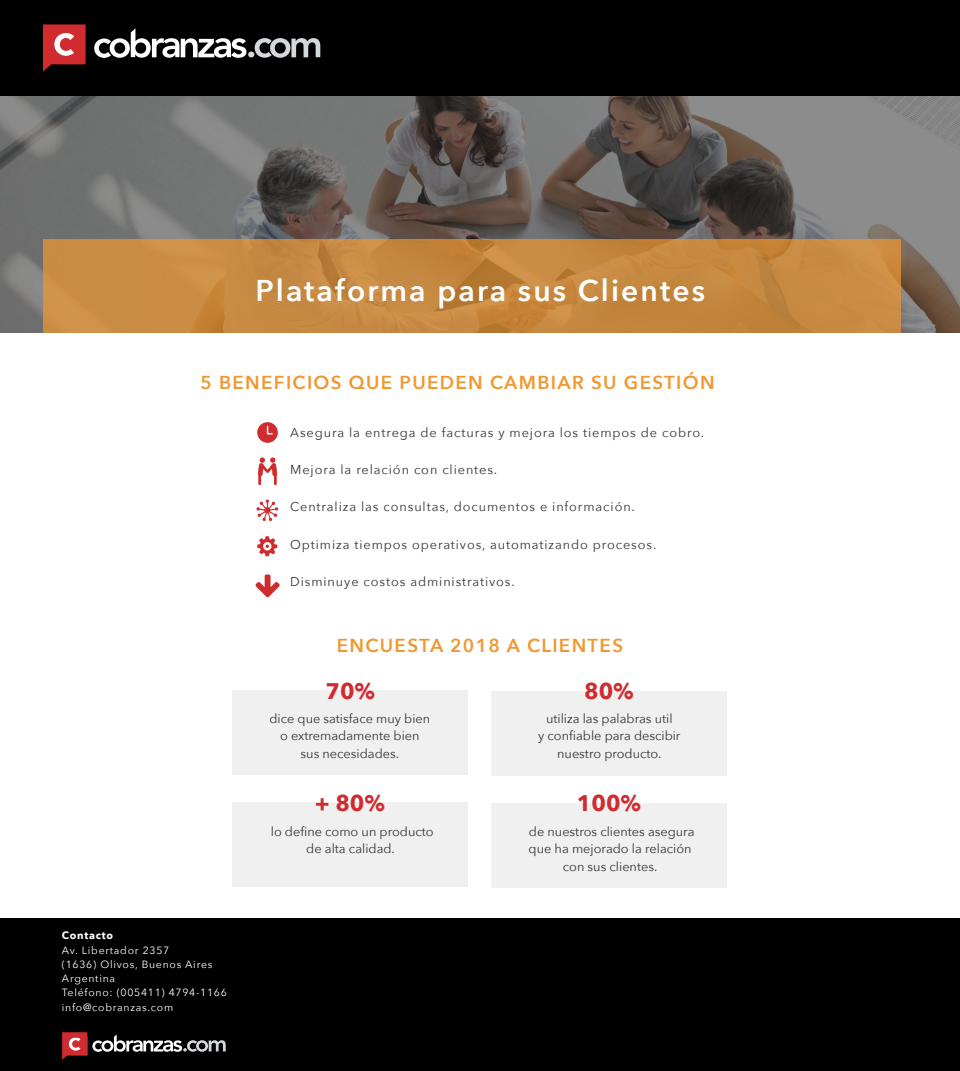
<style>
.page{position:relative;width:960px;height:1071px;background:#fff}
.page>*{position:absolute;margin:0;border:0;box-sizing:border-box;transform-origin:0 0}
.t1{font:600 30px "Avenir Next";letter-spacing:.07em;color:#fff}
.t2{font:700 22.5px "Avenir Next";color:#d02c2f}
.t3{font:600 18.75px "Avenir Next";letter-spacing:.07em;color:#f09830}
.t4{font:12.75px/17.2px "Avenir Next";color:#333;text-align:center}
.t5{font:12.75px "Avenir Next";letter-spacing:.07em;color:#333}
.t6{font:10.5px/14.2px "Avenir Next";letter-spacing:.07em;color:#fff}
.t7{font:700 10.5px "Avenir Next";letter-spacing:.07em;color:#fff}
</style>
<div class="page">
<svg style="left:0;top:96px;width:960px;height:237px;background:#6d6967"></svg>
<div style="left:0;top:0;width:960px;height:96px;background:#000"></div>
<svg style="left:43px;top:239px;width:858px;height:94px;background:#c68940"></svg>
<div style="left:0;top:919px;width:960px;height:152px;background:#000"></div>
<svg style="left:62px;top:1032px;width:164px;height:28px"></svg>
<div style="left:232px;top:690px;width:236px;height:85px;background:#f0f0f0"></div>
<div style="left:492px;top:691px;width:235px;height:85px;background:#f0f0f0"></div>
<div style="left:232px;top:802px;width:236px;height:85px;background:#f0f0f0"></div>
<div style="left:492px;top:803px;width:235px;height:85px;background:#f0f0f0"></div>
<svg style="left:43px;top:24px;width:43px;height:48px;background:#b33b3d"></svg>
<svg style="left:94px;top:28px;width:226px;height:30px"></svg>
<svg style="left:256px;top:499px;width:22px;height:22px"></svg>
<svg style="left:256px;top:575px;width:24px;height:22px"></svg>
<svg style="left:258px;top:457px;width:19px;height:28px"></svg>
<svg style="left:257px;top:536px;width:20px;height:20px"></svg>
<svg style="left:257px;top:422px;width:21px;height:21px"></svg>
<h1 class="t1" style="left:255px;top:265px;width:451px">Plataforma para sus Clientes</h1>
<h3 class="t3" style="left:200px;top:366px;width:516px">5 BENEFICIOS QUE PUEDEN CAMBIAR SU GESTIÓN</h3>
<p class="t5" style="left:290px;top:421px;width:416px">Asegura la entrega de facturas y mejora los tiempos de cobro.</p>
<p class="t5" style="left:290px;top:459px;width:209px">Mejora la relación con clientes.</p>
<p class="t5" style="left:290px;top:496px;width:346px">Centraliza las consultas, documentos e información.</p>
<p class="t5" style="left:290px;top:534px;width:368px">Optimiza tiempos operativos, automatizando procesos.</p>
<p class="t5" style="left:290px;top:571px;width:226px">Disminuye costos administrativos.</p>
<h3 class="t3" style="left:337px;top:629px;width:288px">ENCUESTA 2018 A CLIENTES</h3>
<h2 class="t2" style="left:325px;top:672px;width:51px">70%</h2>
<h2 class="t2" style="left:584px;top:672px;width:51px">80%</h2>
<p class="t4" style="left:269px;top:709px;width:162px">dice que satisface muy bien o extremadamente bien sus necesidades.</p>
<p class="t4" style="left:538px;top:709px;width:144px">utiliza las palabras util<br>y confiable para descibir nuestro producto.</p>
<h2 class="t2" style="left:315px;top:783px;width:72px">+ 80%</h2>
<h2 class="t2" style="left:577px;top:783px;width:66px">100%</h2>
<p class="t7" style="left:62px;top:927px;width:53px">Contacto</p>
<p class="t6" style="left:62px;top:942px;width:166px">Av. Libertador 2357<br>(1636) Olivos, Buenos Aires<br>Argentina<br>Teléfono: (005411) 4794-1166 info@cobranzas.com</p>
<p class="t4" style="left:271px;top:823px;width:164px">lo define como un producto de alta calidad.</p>
<p class="t4" style="left:529px;top:823px;width:167px">de nuestros clientes asegura que ha mejorado la relación con sus clientes.</p>
</div>
